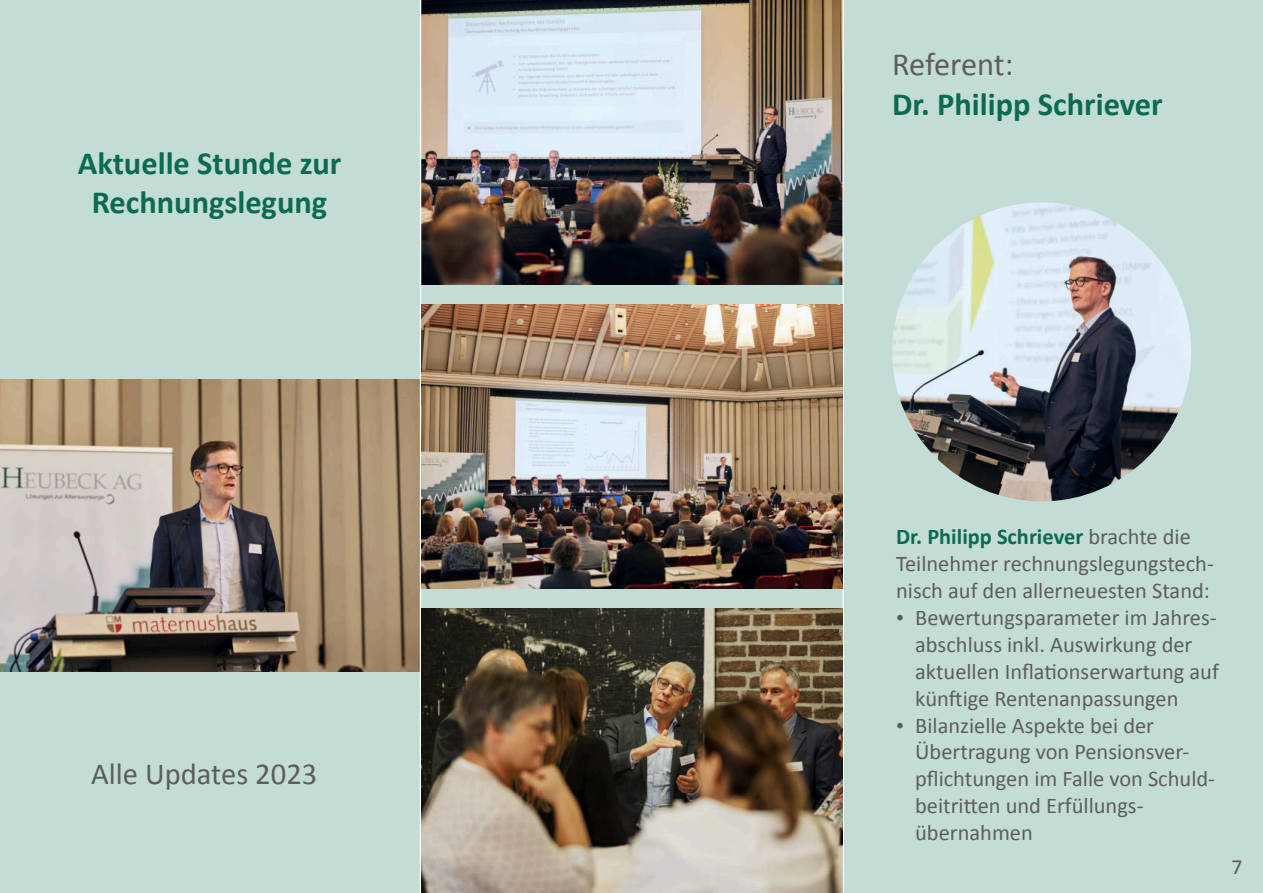
<style>
.page{position:relative;width:1263px;height:893px;background:#c3ddd6}
.page>*{position:absolute;margin:0;border:0;box-sizing:border-box;transform-origin:0 0}
.t1{font:700 32.4px/38.8px "Calibri";color:#0c6a51;text-align:center}
.t2{font:32.4px "Calibri";letter-spacing:-.01em;color:#5e5e59}
.t3{font:30.6px "Calibri";color:#5e5e59}
.t4{font:22.35px "Calibri";color:#5e5e59}
.t5{font:700 22.35px "Calibri";color:#0c6a51}
.t6{font:21.6px "Calibri";color:#5e5e59}
.s1{font-weight:400;color:#5e5e59}
.s2{font-family:"Times New Roman"}
</style>
<div class="page">
<img style="left:421px;top:0;width:421px;height:285px">
<img style="left:892px;top:202px;width:299px;height:299px;border-radius:149px">
<img style="left:0;top:379px;width:420px;height:293px">
<hr style="left:420px;top:0;width:1px;height:893px;background:#fff">
<hr style="left:842px;top:0;width:2px;height:893px;background:#fff">
<img style="left:421px;top:304px;width:421px;height:284px">
<img style="left:422px;top:608px;width:420px;height:285px">
<h1 class="t1" style="left:78px;top:143px;width:265px">Aktuelle Stunde zur<br>Rechnungslegung</h1>
<h2 class="t3" style="left:91px;top:752px;width:228px">Alle Updates 2023</h2>
<h1 class="t2" style="left:892px;top:42px;width:123px">Referent:</h1>
<h1 class="t1" style="left:892px;top:84px;width:272px">Dr. Philipp Schriever</h1>
<p class="t5" style="left:896px;top:521px;width:296px">Dr. Philipp Schriever <span class="s1">brachte die</span></p>
<p class="t4" style="left:896px;top:548px;width:319px">Teilnehmer rechnungslegungstech-</p>
<p class="t4" style="left:896px;top:575px;width:315px">nisch auf den allerneuesten Stand:</p>
<p class="t4" style="left:896px;top:602px;width:322px"><span class="s2">ï</span> Bewertungsparameter im Jahres-</p>
<p class="t4" style="left:915px;top:629px;width:279px">abschluss inkl. Auswirkung der</p>
<p class="t4" style="left:915px;top:656px;width:305px">aktuellen Inflationserwartung auf</p>
<p class="t4" style="left:915px;top:683px;width:265px">künftige Rentenanpassungen</p>
<p class="t4" style="left:896px;top:709px;width:259px"><span class="s2">ï</span> Bilanzielle Aspekte bei der</p>
<p class="t4" style="left:915px;top:736px;width:276px">Übertragung von Pensionsver-</p>
<p class="t4" style="left:915px;top:763px;width:301px">pflichtungen im Falle von Schuld-</p>
<p class="t4" style="left:915px;top:790px;width:230px">beitritten und Erfüllungs-</p>
<p class="t4" style="left:915px;top:817px;width:119px">übernahmen</p>
<p class="t6" style="left:1231px;top:854px;width:12px">7</p>
</div>
